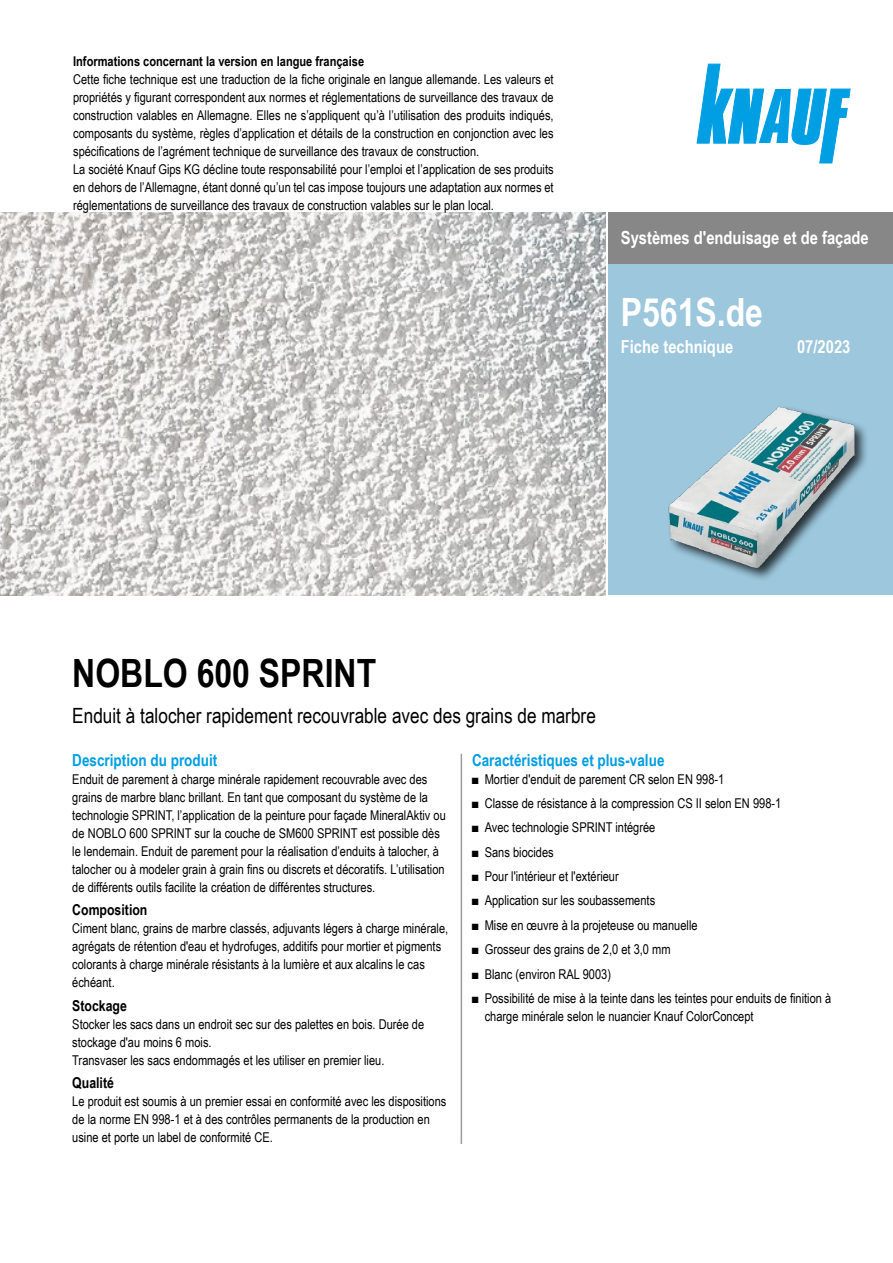
<style>
.page{position:relative;width:893px;height:1263px;background:#fff}
.page>*{position:absolute;margin:0;border:0;box-sizing:border-box;transform-origin:0 0}
.t1{font:700 39px "Arial Narrow";color:#000}
.t2{font:700 39px "Arial Narrow";color:#fff}
.t3{font:21px "Arial Narrow";color:#000}
.Sparte_TB{font:700 18px "Arial Narrow";color:#fff}
.Ausgabe_TB{font:700 18px "Arial Narrow";color:#fff}
.Ue3_11cyan_TB{font:700 16.5px "Arial Narrow";color:#009ee3}
.Ue4_10schwarz_TB{font:700 15px "Arial Narrow";color:#000}
.Text_TB{font:13.5px/18px "Arial Narrow";color:#000}
._01_Fließtext_dt{font:13.5px/18px "Arial Narrow";color:#000;text-align:justify}
._01_Fließtext_dt-2{font:700 13.5px "Arial Narrow";color:#000}
</style>
<div class="page">
<div style="left:608px;top:213px;width:285px;height:382px;background:#9cc7dd"></div>
<div style="left:608px;top:213px;width:285px;height:51px;background:#868786"></div>
<div style="left:667px;top:404px;width:202px;height:178px;background:#000;opacity:.75"></div>
<img style="left:667px;top:404px;width:192px;height:170px">
<img style="left:0;top:213px;width:606px;height:382px">
<svg style="left:697px;top:64px;width:153px;height:99px"></svg>
<hr style="left:461px;top:754px;width:1px;height:390px;background:#9c9c9d">
<p class="_01_Fließtext_dt-2" style="left:73px;top:51px;width:293px">Informations concernant la version en langue française</p>
<p class="_01_Fließtext_dt" style="left:73px;top:70px;width:482px">Cette fiche technique est une traduction de la fiche originale en langue allemande. Les valeurs et propriétés y figurant correspondent aux normes et réglementations de surveillance des travaux de construction valables en Allemagne. Elles ne s’appliquent qu’à l’utilisation des produits indiqués, composants du système, règles d’application et détails de la construction en conjonction avec les spécifications de l’agrément technique de surveillance des travaux de construction.</p>
<p class="_01_Fließtext_dt" style="left:73px;top:160px;width:482px">La société Knauf Gips KG décline toute responsabilité pour l’emploi et l’application de ses produits en dehors de l’Allemagne, étant donné qu’un tel cas impose toujours une adaptation aux normes et réglementations de surveillance des travaux de construction valables sur le plan local.</p>
<p class="Sparte_TB" style="left:621px;top:224px;width:249px">Systèmes d'enduisage et de façade</p>
<h1 class="t2" style="left:621px;top:282px;width:144px">P561S.de</h1>
<h3 class="Sparte_TB" style="left:621px;top:333px;width:114px">Fiche technique</h3>
<p class="Ausgabe_TB" style="left:797px;top:333px;width:55px">07/2023</p>
<h1 class="t1" style="left:72px;top:644px;width:305px">NOBLO 600 SPRINT</h1>
<h2 class="t3" style="left:72px;top:700px;width:525px">Enduit à talocher rapidement recouvrable avec des grains de marbre</h2>
<p class="Ue3_11cyan_TB" style="left:72px;top:747px;width:147px">Description du produit</p>
<p class="Text_TB" style="left:72px;top:769px;width:375px">Enduit de parement à charge minérale rapidement recouvrable avec des grains de marbre blanc brillant. En tant que composant du système de la technologie SPRINT, l’application de la peinture pour façade MineralAktiv ou de NOBLO 600 SPRINT sur la couche de SM600 SPRINT est possible dès le lendemain. Enduit de parement pour la réalisation d’enduits à talocher, à talocher ou à modeler grain à grain fins ou discrets et décoratifs. L’utilisation de différents outils facilite la création de différentes structures.</p>
<p class="Ue4_10schwarz_TB" style="left:72px;top:898px;width:77px">Composition</p>
<p class="Text_TB" style="left:72px;top:919px;width:377px">Ciment blanc, grains de marbre classés, adjuvants légers à charge minérale, agrégats de rétention d'eau et hydrofuges, additifs pour mortier et pigments colorants à charge minérale résistants à la lumière et aux alcalins le cas échéant.</p>
<p class="Ue4_10schwarz_TB" style="left:72px;top:994px;width:56px">Stockage</p>
<p class="Text_TB" style="left:72px;top:1014px;width:353px">Stocker les sacs dans un endroit sec sur des palettes en bois. Durée de stockage d'au moins 6 mois.</p>
<p class="Text_TB" style="left:72px;top:1050px;width:314px">Transvaser les sacs endommagés et les utiliser en premier lieu.</p>
<p class="Ue4_10schwarz_TB" style="left:72px;top:1071px;width:43px">Qualité</p>
<p class="Text_TB" style="left:72px;top:1092px;width:376px">Le produit est soumis à un premier essai en conformité avec les dispositions de la norme EN 998-1 et à des contrôles permanents de la production en usine et porte un label de conformité CE.</p>
<p class="Ue3_11cyan_TB" style="left:472px;top:747px;width:194px">Caractéristiques et plus-value</p>
<p class="Text_TB" style="left:472px;top:769px;width:254px">■ Mortier d'enduit de parement CR selon EN 998-1</p>
<p class="Text_TB" style="left:472px;top:794px;width:311px">■ Classe de résistance à la compression CS II selon EN 998-1</p>
<p class="Text_TB" style="left:472px;top:818px;width:185px">■ Avec technologie SPRINT intégrée</p>
<p class="Text_TB" style="left:472px;top:842px;width:83px">■ Sans biocides</p>
<p class="Text_TB" style="left:472px;top:867px;width:148px">■ Pour l'intérieur et l'extérieur</p>
<p class="Text_TB" style="left:472px;top:891px;width:185px">■ Application sur les soubassements</p>
<p class="Text_TB" style="left:472px;top:915px;width:227px">■ Mise en œuvre à la projeteuse ou manuelle</p>
<p class="Text_TB" style="left:472px;top:940px;width:200px">■ Grosseur des grains de 2,0 et 3,0 mm</p>
<p class="Text_TB" style="left:472px;top:964px;width:141px">■ Blanc (environ RAL 9003)</p>
<p class="Text_TB" style="left:485px;top:989px;width:348px;text-indent:-13px">■ Possibilité de mise à la teinte dans les teintes pour enduits de finition à charge minérale selon le nuancier Knauf ColorConcept</p>
</div>
